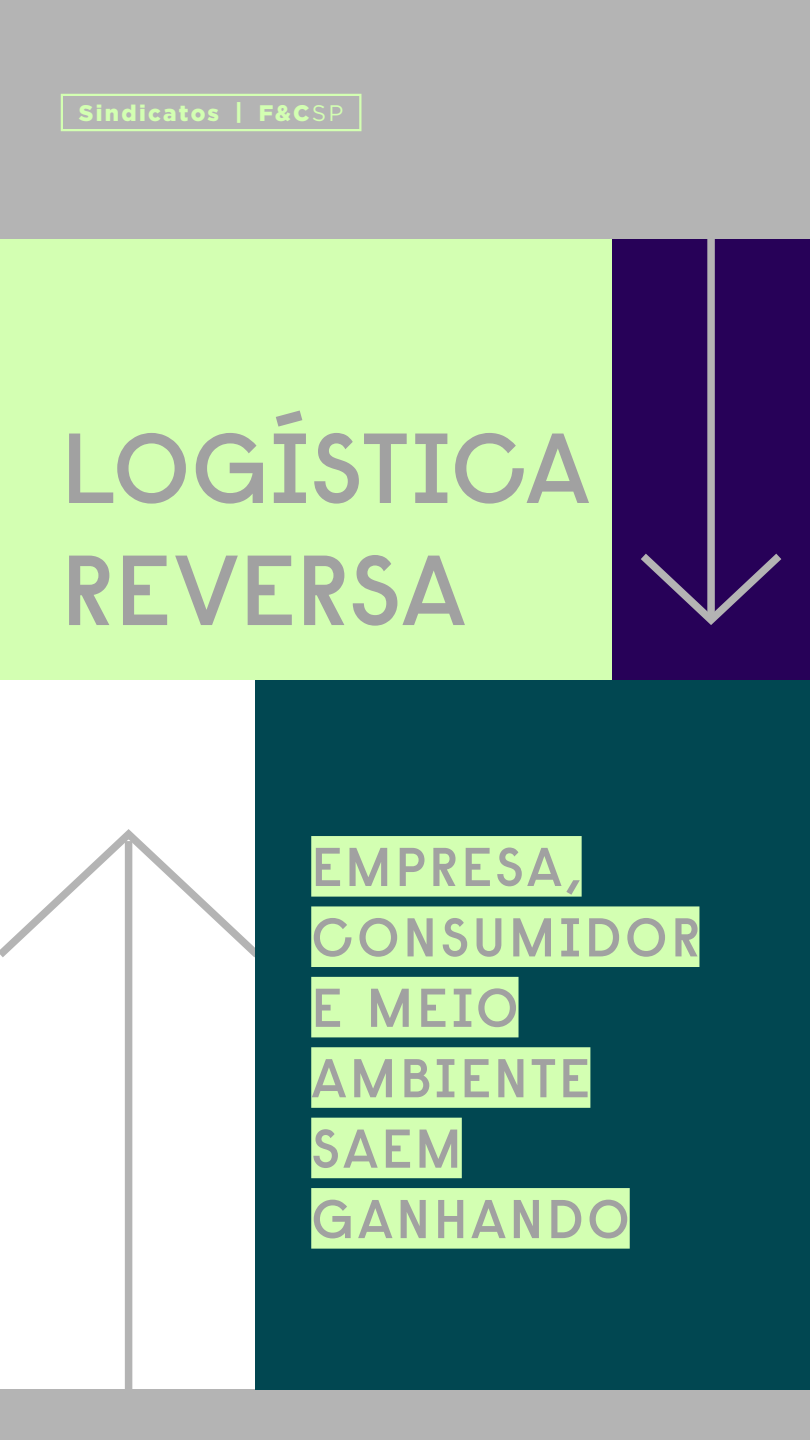
<style>
.page{position:relative;width:810px;height:1440px;background:#fff}
.page>*{position:absolute;margin:0;border:0;box-sizing:border-box;transform-origin:0 0}
.t1{font:600 99.23px/122.1px "Raisonne";color:#a1a1a1}
.t2{font:600 54.53px/70.4px "Raisonne";letter-spacing:.055em;color:#a1a1a1}
.t3{font:900 22.5px "Gotham";letter-spacing:.105em;color:#d3ffb2}
.s1{font-weight:400}
</style>
<div class="page">
<div style="left:125px;top:845px;width:7px;height:595px;background:#b4b4b4"></div>
<svg style="left:0;top:829px;width:255px;height:134px"></svg>
<div style="left:0;top:1390px;width:810px;height:50px;background:#b4b4b4"></div>
<div style="left:0;top:0;width:810px;height:239px;background:#b4b4b4"></div>
<div style="left:255px;top:680px;width:555px;height:710px;background:#014751"></div>
<div style="left:311px;top:836px;width:271px;height:61px;background:#d3ffb2"></div>
<div style="left:311px;top:906px;width:388px;height:61px;background:#d3ffb2"></div>
<div style="left:311px;top:977px;width:208px;height:60px;background:#d3ffb2"></div>
<div style="left:311px;top:1047px;width:279px;height:61px;background:#d3ffb2"></div>
<div style="left:311px;top:1118px;width:151px;height:60px;background:#d3ffb2"></div>
<div style="left:311px;top:1188px;width:319px;height:61px;background:#d3ffb2"></div>
<div style="left:0;top:239px;width:810px;height:441px;background:#d3ffb2"></div>
<div style="left:612px;top:239px;width:198px;height:441px;background:#270158"></div>
<div style="left:707px;top:30px;width:8px;height:584px;background:#b4b4b4"></div>
<svg style="left:641px;top:548px;width:141px;height:77px"></svg>
<div style="left:61px;top:94px;width:301px;height:37px;border:2px solid #d3ffb2"></div>
<p class="t3" style="left:79px;top:98px;width:266px">Sindicatos | F&amp;C<span class="s1">SP</span></p>
<h1 class="t1" style="left:61px;top:406px;width:531px">LOGÍSTICA<br>REVERSA</h1>
<p class="t2" style="left:311px;top:831px;width:390px">EMPRESA,<br>CONSUMIDOR<br>E MEIO<br>AMBIENTE<br>SAEM<br>GANHANDO</p>
</div>
